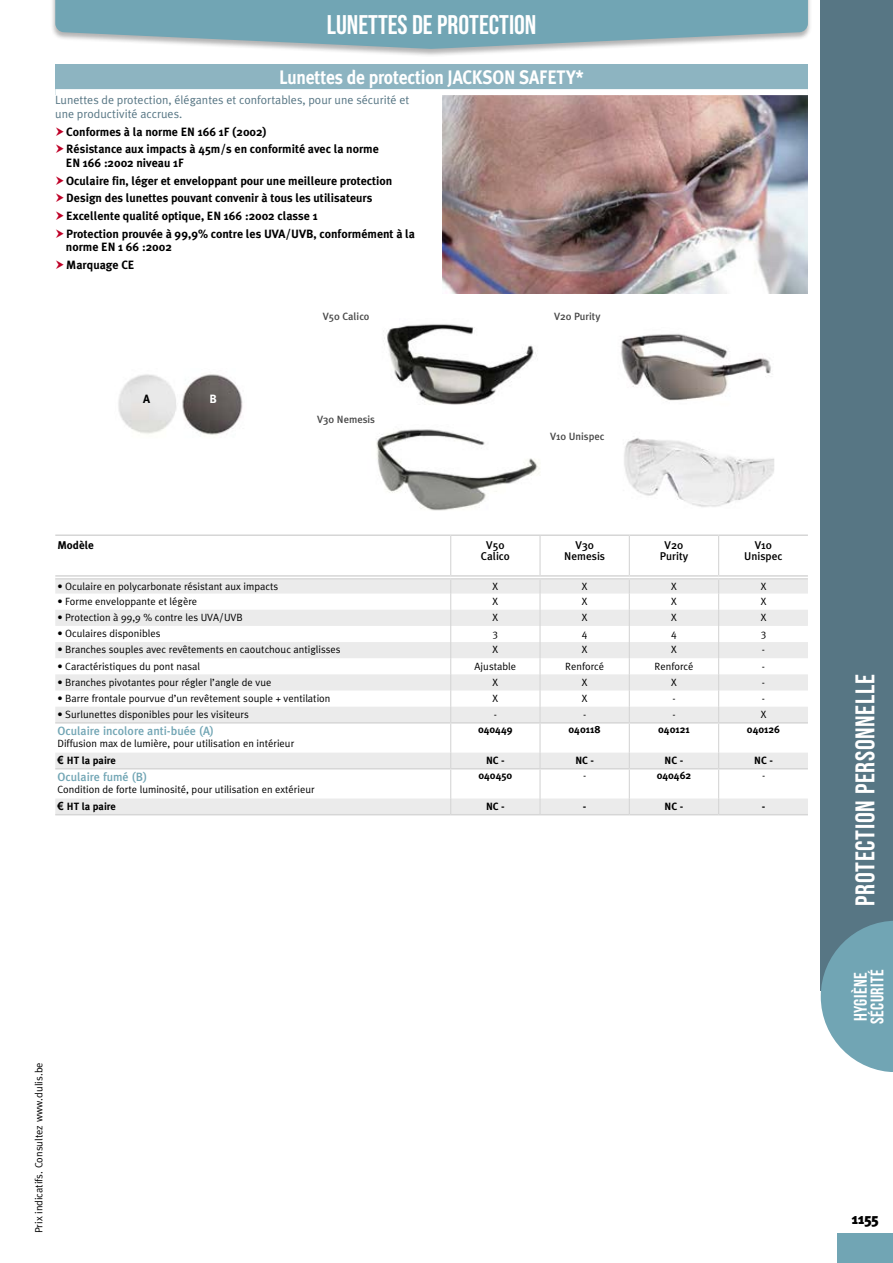
<style>
.page{position:relative;width:893px;height:1263px;background:#fff}
.page>*{position:absolute;margin:0;border:0;box-sizing:border-box;transform-origin:0 0}
.t1{font:27px "Bebas Neue";letter-spacing:.025em;color:#fff}
.t2{font:27px "Bebas Neue";color:#fff}
.t3{font:700 19.5px "Meta Plus";letter-spacing:-.01em;color:#fff;scale:.9 1}
.t4{font:18.15px/16.6px "Bebas Neue";letter-spacing:.025em;color:#fff}
.t5{font:900 15px "Meta Plus";color:#000}
.t6{font:700 12px/17.7px "Meta Plus";color:#000}
.t7{font:12px/13.5px "Meta Plus Normal";color:#577684}
.t8{font:500 12px "Meta Plus";color:#71a5b4}
.t9{font:700 12px "Meta Plus";color:#fff}
.t10{font:500 11.25px/11.2px "Meta Plus";color:#000;text-align:center}
.t11{font:700 11.25px "Meta Plus";color:#000}
.t12{font:10.5px "Meta Plus Normal";color:#000}
.t13{font:700 10.5px "Meta Plus";color:#000}
.t14{font:500 10.5px "Meta Plus";color:#484848}
.s1{font-family:"Arial";font-size:11.25px}
</style>
<div class="page">
<div style="left:821px;top:0;width:72px;height:991px;background:#577684"></div>
<svg style="left:821px;top:921px;width:72px;height:150px"></svg>
<div style="left:51px;top:0;width:762px;height:58px;background:#000;opacity:.3"></div>
<div style="left:55px;top:0;width:753px;height:32px;background:#71a5b4"></div>
<div style="left:838px;top:1233px;width:55px;height:30px;background:#71a5b4"></div>
<img style="left:383px;top:324px;width:154px;height:81px">
<img style="left:442px;top:95px;width:366px;height:198px">
<img style="left:376px;top:429px;width:164px;height:82px">
<img style="left:621px;top:333px;width:150px;height:68px">
<img style="left:624px;top:438px;width:150px;height:69px">
<img style="left:118px;top:374px;width:125px;height:61px">
<div style="left:55px;top:64px;width:753px;height:30px;background:#8db4c1"></div>
<div style="left:55px;top:89px;width:753px;height:6px;background:#fff"></div>
<svg style="left:55px;top:536px;width:753px;height:278px"></svg>
<hr style="left:451px;top:534px;width:89px;height:2px;background:#d6d6d6">
<hr style="left:540px;top:534px;width:89px;height:2px;background:#d6d6d6">
<hr style="left:629px;top:534px;width:90px;height:2px;background:#d6d6d6">
<hr style="left:719px;top:534px;width:89px;height:2px;background:#d6d6d6">
<hr style="left:451px;top:575px;width:89px;height:2px;background:#d6d6d6">
<hr style="left:451px;top:578px;width:89px;height:2px;background:#d6d6d6">
<hr style="left:540px;top:575px;width:89px;height:2px;background:#d6d6d6">
<hr style="left:540px;top:578px;width:89px;height:2px;background:#d6d6d6">
<hr style="left:629px;top:575px;width:90px;height:2px;background:#d6d6d6">
<hr style="left:629px;top:578px;width:90px;height:2px;background:#d6d6d6">
<hr style="left:719px;top:575px;width:89px;height:2px;background:#d6d6d6">
<hr style="left:719px;top:578px;width:89px;height:2px;background:#d6d6d6">
<hr style="left:451px;top:722px;width:89px;height:2px;background:#d6d6d6">
<hr style="left:540px;top:722px;width:89px;height:2px;background:#d6d6d6">
<hr style="left:629px;top:722px;width:90px;height:2px;background:#d6d6d6">
<hr style="left:719px;top:722px;width:89px;height:2px;background:#d6d6d6">
<hr style="left:55px;top:534px;width:396px;height:2px;background:#d6d6d6">
<hr style="left:55px;top:575px;width:396px;height:2px;background:#d6d6d6">
<hr style="left:55px;top:578px;width:396px;height:2px;background:#d6d6d6">
<hr style="left:55px;top:722px;width:396px;height:2px;background:#d6d6d6">
<hr style="left:55px;top:768px;width:396px;height:1px;background:#d6d6d6">
<hr style="left:451px;top:768px;width:89px;height:1px;background:#d6d6d6">
<hr style="left:540px;top:768px;width:89px;height:1px;background:#d6d6d6">
<hr style="left:629px;top:768px;width:90px;height:1px;background:#d6d6d6">
<hr style="left:719px;top:768px;width:89px;height:1px;background:#d6d6d6">
<hr style="left:55px;top:814px;width:396px;height:1px;background:#d6d6d6">
<hr style="left:451px;top:814px;width:89px;height:1px;background:#d6d6d6">
<hr style="left:540px;top:814px;width:89px;height:1px;background:#d6d6d6">
<hr style="left:629px;top:814px;width:90px;height:1px;background:#d6d6d6">
<hr style="left:719px;top:814px;width:89px;height:1px;background:#d6d6d6">
<h1 class="t2" style="left:327px;top:9px;width:211px">LUNETTES DE PROTECTION</h1>
<h2 class="t3" style="left:279px;top:66px;width:340px">Lunettes de protection JACKSON SAFETY*</h2>
<p class="t7" style="left:55px;top:93px;width:355px">Lunettes de protection, élégantes et confortables, pour une sécurité et une productivité accrues.</p>
<p class="t6" style="left:66px;top:122px;width:314px">Conformes à la norme EN 166 1F (2002)<br>Résistance aux impacts à 45m/s en conformité avec la norme</p>
<p class="t6" style="left:66px;top:154px;width:351px">EN 166 :2002 niveau 1F<br>Oculaire fin, léger et enveloppant pour une meilleure protection Design des lunettes pouvant convenir à tous les utilisateurs Excellente qualité optique, EN 166 :2002 classe 1<br>Protection prouvée à 99,9% contre les UVA/UVB, conformément à la</p>
<p class="t6" style="left:66px;top:238px;width:107px">norme EN 1 66 :2002<br>Marquage CE</p>
<p class="t6" style="left:143px;top:390px;width:8px">A</p>
<p class="t9" style="left:209px;top:392px;width:9px">B</p>
<p class="t14" style="left:323px;top:310px;width:48px">V50 Calico</p>
<p class="t14" style="left:317px;top:413px;width:60px">V30 Nemesis</p>
<p class="t14" style="left:554px;top:310px;width:48px">V20 Purity</p>
<p class="t14" style="left:550px;top:431px;width:56px">V10 Unispec</p>
<p class="t11" style="left:57px;top:538px;width:38px">Modèle</p>
<p class="t10" style="left:481px;top:539px;width:30px">V50<br>Calico</p>
<p class="t10" style="left:564px;top:539px;width:42px">V30<br>Nemesis</p>
<p class="t10" style="left:660px;top:539px;width:30px">V20<br>Purity</p>
<p class="t10" style="left:744px;top:539px;width:40px">V10<br>Unispec</p>
<p class="t12" style="left:57px;top:580px;width:222px">• Oculaire en polycarbonate résistant aux impacts</p>
<p class="t12" style="left:493px;top:580px;width:7px">X</p>
<p class="t12" style="left:582px;top:580px;width:7px">X</p>
<p class="t12" style="left:671px;top:580px;width:7px">X</p>
<p class="t12" style="left:761px;top:580px;width:7px">X</p>
<p class="t12" style="left:57px;top:595px;width:141px">• Forme enveloppante et légère</p>
<p class="t12" style="left:493px;top:595px;width:7px">X</p>
<p class="t12" style="left:582px;top:595px;width:7px">X</p>
<p class="t12" style="left:671px;top:595px;width:7px">X</p>
<p class="t12" style="left:761px;top:595px;width:7px">X</p>
<p class="t12" style="left:57px;top:611px;width:187px">• Protection à 99,9 % contre les UVA/UVB</p>
<p class="t12" style="left:493px;top:611px;width:7px">X</p>
<p class="t12" style="left:582px;top:611px;width:7px">X</p>
<p class="t12" style="left:671px;top:611px;width:7px">X</p>
<p class="t12" style="left:761px;top:611px;width:7px">X</p>
<p class="t12" style="left:57px;top:627px;width:105px">• Oculaires disponibles</p>
<p class="t12" style="left:493px;top:627px;width:7px">3</p>
<p class="t12" style="left:582px;top:627px;width:7px">4</p>
<p class="t12" style="left:671px;top:627px;width:7px">4</p>
<p class="t12" style="left:761px;top:627px;width:7px">3</p>
<p class="t12" style="left:57px;top:644px;width:285px">• Branches souples avec revêtements en caoutchouc antiglisses</p>
<p class="t12" style="left:493px;top:644px;width:7px">X</p>
<p class="t12" style="left:582px;top:644px;width:7px">X</p>
<p class="t12" style="left:671px;top:644px;width:7px">X</p>
<p class="t12" style="left:762px;top:644px;width:5px">-</p>
<p class="t12" style="left:57px;top:660px;width:144px">• Caractéristiques du pont nasal</p>
<p class="t12" style="left:475px;top:660px;width:43px">Ajustable</p>
<p class="t12" style="left:565px;top:660px;width:41px">Renforcé</p>
<p class="t12" style="left:654px;top:660px;width:41px">Renforcé</p>
<p class="t12" style="left:762px;top:660px;width:5px">-</p>
<p class="t12" style="left:57px;top:676px;width:216px">• Branches pivotantes pour régler l’angle de vue</p>
<p class="t12" style="left:493px;top:676px;width:7px">X</p>
<p class="t12" style="left:582px;top:676px;width:7px">X</p>
<p class="t12" style="left:671px;top:676px;width:7px">X</p>
<p class="t12" style="left:762px;top:676px;width:5px">-</p>
<p class="t12" style="left:57px;top:692px;width:275px">• Barre frontale pourvue d’un revêtement souple + ventilation</p>
<p class="t12" style="left:493px;top:692px;width:7px">X</p>
<p class="t12" style="left:582px;top:692px;width:7px">X</p>
<p class="t12" style="left:672px;top:692px;width:5px">-</p>
<p class="t12" style="left:762px;top:692px;width:5px">-</p>
<p class="t12" style="left:57px;top:708px;width:193px">• Surlunettes disponibles pour les visiteurs</p>
<p class="t12" style="left:494px;top:708px;width:5px">-</p>
<p class="t12" style="left:583px;top:708px;width:5px">-</p>
<p class="t12" style="left:672px;top:708px;width:5px">-</p>
<p class="t12" style="left:761px;top:708px;width:7px">X</p>
<p class="t8" style="left:57px;top:723px;width:158px">Oculaire incolore anti-buée (A)</p>
<p class="t12" style="left:57px;top:737px;width:238px">Diffusion max de lumière, pour utilisation en intérieur</p>
<p class="t13" style="left:478px;top:724px;width:36px">040449</p>
<p class="t13" style="left:568px;top:724px;width:34px">040118</p>
<p class="t13" style="left:658px;top:724px;width:33px">040121</p>
<p class="t13" style="left:747px;top:724px;width:35px">040126</p>
<p class="t13" style="left:57px;top:754px;width:60px"><span class="s1">€</span> HT la paire</p>
<p class="t13" style="left:486px;top:754px;width:20px">NC -</p>
<p class="t13" style="left:575px;top:754px;width:20px">NC -</p>
<p class="t13" style="left:665px;top:754px;width:20px">NC -</p>
<p class="t13" style="left:754px;top:754px;width:20px">NC -</p>
<p class="t8" style="left:57px;top:769px;width:91px">Oculaire fumé (B)</p>
<p class="t12" style="left:57px;top:783px;width:259px">Condition de forte luminosité, pour utilisation en extérieur</p>
<p class="t13" style="left:478px;top:770px;width:35px">040450</p>
<p class="t12" style="left:583px;top:770px;width:5px">-</p>
<p class="t13" style="left:657px;top:770px;width:36px">040462</p>
<p class="t12" style="left:762px;top:770px;width:5px">-</p>
<p class="t13" style="left:57px;top:800px;width:60px"><span class="s1">€</span> HT la paire</p>
<p class="t13" style="left:486px;top:800px;width:20px">NC -</p>
<p class="t13" style="left:583px;top:800px;width:5px">-</p>
<p class="t13" style="left:665px;top:800px;width:20px">NC -</p>
<p class="t13" style="left:762px;top:800px;width:5px">-</p>
<p class="t12" style="left:33px;top:1233px;width:172px;rotate:-90deg">Prix indicatifs. Consultez www.dulis.be</p>
<h1 class="t1" style="left:850px;top:906px;width:233px;rotate:-90deg">PROTECTION PERSONNELLE</h1>
<h3 class="t4" style="left:852px;top:1024px;width:56px;rotate:-90deg">hygiène sécurité</h3>
<h3 class="t5" style="left:852px;top:1210px;width:28px">1155</h3>
</div>
